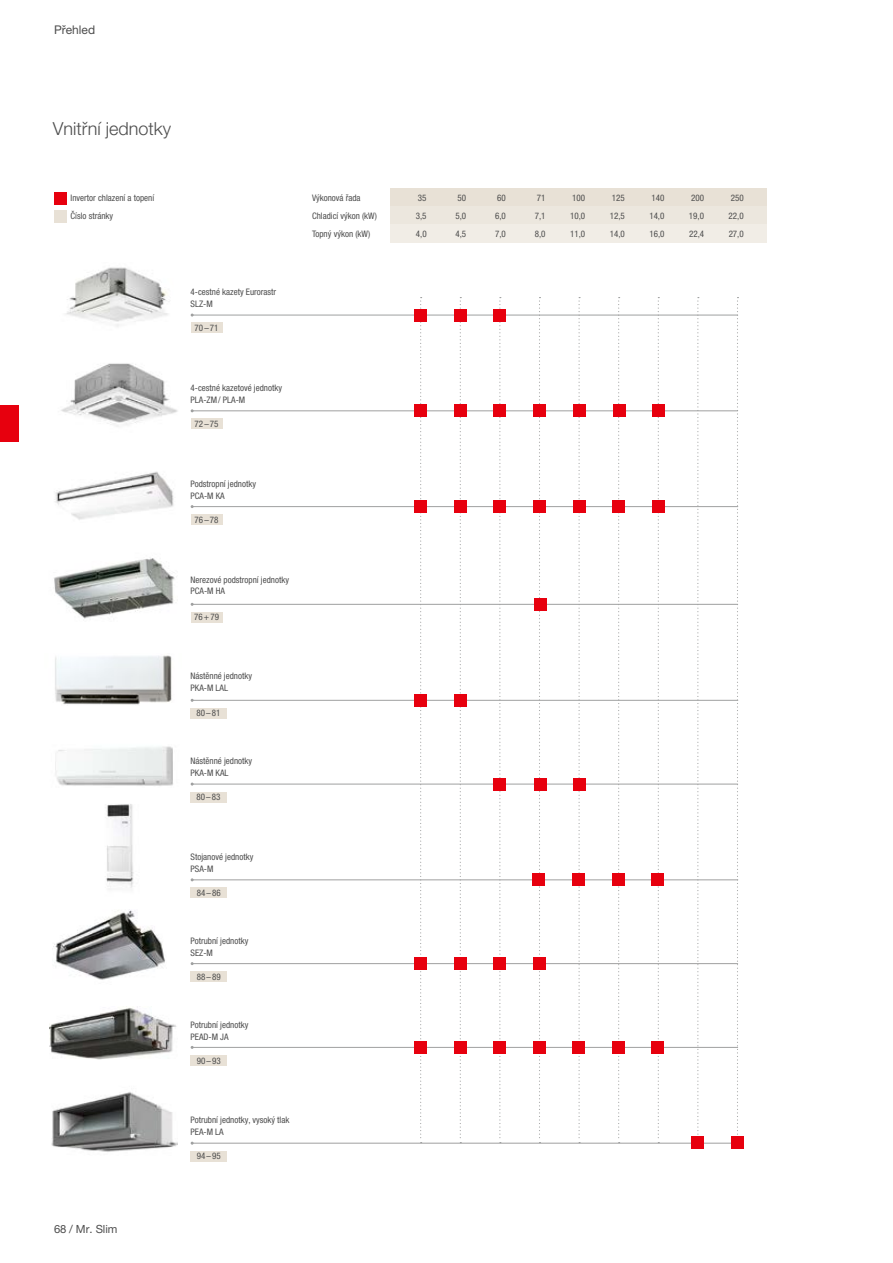
<style>
.page{position:relative;width:893px;height:1263px;background:#fff}
.page>*{position:absolute;margin:0;border:0;box-sizing:border-box;transform-origin:0 0}
.t1{font:300 18px "Helvetica Neue LT Pro";color:#4d4d4d}
.t2{font:12px "Helvetica Neue LT Pro";color:#4d4d4d}
.t3{font:11.25px "Helvetica Neue LT Pro";color:#4d4d4d}
.t4{font:condensed 9px/12px "Helvetica Neue LT Pro";color:#4d4d4d}
</style>
<div class="page">
<div style="left:0;top:405px;width:18px;height:36px;background:#e7000e"></div>
<img style="left:106px;top:804px;width:28px;height:84px">
<hr style="left:192px;top:1143px;width:546px;height:1px;background:#9fa0a0">
<img style="left:55px;top:746px;width:118px;height:40px">
<img style="left:54px;top:558px;width:138px;height:65px">
<hr style="left:192px;top:963px;width:546px;height:1px;background:#9fa0a0">
<img style="left:55px;top:471px;width:119px;height:49px">
<hr style="left:192px;top:1047px;width:546px;height:1px;background:#9fa0a0">
<svg style="left:420px;top:297px;width:2px;height:846px"></svg>
<svg style="left:460px;top:297px;width:1px;height:846px"></svg>
<svg style="left:499px;top:297px;width:2px;height:846px"></svg>
<svg style="left:539px;top:297px;width:1px;height:846px"></svg>
<svg style="left:578px;top:297px;width:2px;height:846px"></svg>
<svg style="left:618px;top:297px;width:2px;height:846px"></svg>
<svg style="left:658px;top:297px;width:1px;height:846px"></svg>
<svg style="left:697px;top:297px;width:2px;height:838px"></svg>
<svg style="left:737px;top:297px;width:1px;height:838px"></svg>
<img style="left:61px;top:363px;width:117px;height:64px">
<div style="left:691px;top:1136px;width:13px;height:13px;background:#e7000e"></div>
<div style="left:731px;top:1136px;width:13px;height:13px;background:#e7000e"></div>
<div style="left:414px;top:957px;width:13px;height:13px;background:#e7000e"></div>
<div style="left:454px;top:957px;width:12px;height:13px;background:#e7000e"></div>
<div style="left:493px;top:957px;width:13px;height:13px;background:#e7000e"></div>
<div style="left:533px;top:957px;width:12px;height:13px;background:#e7000e"></div>
<div style="left:572px;top:1041px;width:13px;height:13px;background:#e7000e"></div>
<div style="left:612px;top:1041px;width:13px;height:13px;background:#e7000e"></div>
<div style="left:651px;top:1041px;width:13px;height:13px;background:#e7000e"></div>
<div style="left:414px;top:1041px;width:13px;height:13px;background:#e7000e"></div>
<div style="left:454px;top:1041px;width:12px;height:13px;background:#e7000e"></div>
<div style="left:493px;top:1041px;width:13px;height:13px;background:#e7000e"></div>
<div style="left:533px;top:1041px;width:12px;height:13px;background:#e7000e"></div>
<hr style="left:192px;top:315px;width:546px;height:1px;background:#9fa0a0">
<div style="left:414px;top:309px;width:13px;height:12px;background:#e7000e"></div>
<div style="left:454px;top:309px;width:13px;height:12px;background:#e7000e"></div>
<div style="left:494px;top:309px;width:12px;height:12px;background:#e7000e"></div>
<hr style="left:192px;top:410px;width:546px;height:1px;background:#9fa0a0">
<div style="left:414px;top:404px;width:13px;height:13px;background:#e7000e"></div>
<div style="left:454px;top:404px;width:13px;height:13px;background:#e7000e"></div>
<div style="left:494px;top:404px;width:12px;height:13px;background:#e7000e"></div>
<img style="left:55px;top:655px;width:117px;height:50px">
<img style="left:51px;top:1092px;width:126px;height:60px">
<img style="left:53px;top:909px;width:112px;height:71px">
<div style="left:533px;top:404px;width:13px;height:13px;background:#e7000e"></div>
<div style="left:573px;top:404px;width:13px;height:13px;background:#e7000e"></div>
<div style="left:613px;top:404px;width:12px;height:13px;background:#e7000e"></div>
<div style="left:652px;top:404px;width:13px;height:13px;background:#e7000e"></div>
<img style="left:49px;top:1007px;width:128px;height:52px">
<img style="left:66px;top:267px;width:102px;height:60px">
<div style="left:391px;top:189px;width:376px;height:18px;background:#e8e1d6"></div>
<div style="left:391px;top:207px;width:376px;height:18px;background:#ece7de"></div>
<div style="left:391px;top:225px;width:376px;height:18px;background:#f1ede6"></div>
<div style="left:54px;top:210px;width:13px;height:12px;background:#e8e1d6"></div>
<div style="left:54px;top:192px;width:13px;height:13px;background:#e7000e"></div>
<hr style="left:192px;top:784px;width:546px;height:1px;background:#9fa0a0">
<div style="left:493px;top:778px;width:13px;height:13px;background:#e7000e"></div>
<div style="left:534px;top:778px;width:12px;height:13px;background:#e7000e"></div>
<div style="left:573px;top:778px;width:12px;height:13px;background:#e7000e"></div>
<hr style="left:192px;top:700px;width:546px;height:1px;background:#9fa0a0">
<div style="left:414px;top:694px;width:13px;height:13px;background:#e7000e"></div>
<div style="left:454px;top:694px;width:13px;height:13px;background:#e7000e"></div>
<hr style="left:192px;top:879px;width:546px;height:1px;background:#9fa0a0">
<div style="left:532px;top:873px;width:13px;height:13px;background:#e7000e"></div>
<div style="left:572px;top:873px;width:13px;height:13px;background:#e7000e"></div>
<div style="left:612px;top:873px;width:12px;height:13px;background:#e7000e"></div>
<div style="left:651px;top:873px;width:13px;height:13px;background:#e7000e"></div>
<hr style="left:192px;top:604px;width:546px;height:1px;background:#9fa0a0">
<div style="left:534px;top:598px;width:12px;height:13px;background:#e7000e"></div>
<hr style="left:192px;top:506px;width:546px;height:1px;background:#9fa0a0">
<div style="left:454px;top:500px;width:13px;height:13px;background:#e7000e"></div>
<div style="left:414px;top:500px;width:13px;height:13px;background:#e7000e"></div>
<div style="left:493px;top:500px;width:13px;height:13px;background:#e7000e"></div>
<div style="left:533px;top:500px;width:13px;height:13px;background:#e7000e"></div>
<div style="left:573px;top:500px;width:12px;height:13px;background:#e7000e"></div>
<div style="left:612px;top:500px;width:13px;height:13px;background:#e7000e"></div>
<div style="left:652px;top:500px;width:13px;height:13px;background:#e7000e"></div>
<div style="left:190px;top:792px;width:37px;height:10px;background:#e8e1d6"></div>
<div style="left:190px;top:708px;width:37px;height:10px;background:#e8e1d6"></div>
<div style="left:191px;top:888px;width:36px;height:10px;background:#e8e1d6"></div>
<div style="left:191px;top:1151px;width:36px;height:10px;background:#e8e1d6"></div>
<div style="left:191px;top:612px;width:32px;height:10px;background:#e8e1d6"></div>
<div style="left:191px;top:323px;width:32px;height:10px;background:#e8e1d6"></div>
<div style="left:191px;top:419px;width:32px;height:10px;background:#e8e1d6"></div>
<div style="left:191px;top:514px;width:32px;height:11px;background:#e8e1d6"></div>
<div style="left:191px;top:971px;width:36px;height:10px;background:#e8e1d6"></div>
<div style="left:191px;top:1055px;width:36px;height:10px;background:#e8e1d6"></div>
<h2 class="t2" style="left:54px;top:23px;width:43px">Přehled</h2>
<h1 class="t1" style="left:53px;top:118px;width:120px">Vnitřní jednotky</h1>
<p class="t4" style="left:71px;top:189px;width:85px;line-height:18px">Invertor chlazení a topení<br>Číslo stránky</p>
<p class="t4" style="left:191px;top:286px;width:87px">4-cestné kazety Eurorastr<br>SLZ-M</p>
<p class="t4" style="left:195px;top:322px;width:26px">70–71</p>
<p class="t4" style="left:191px;top:382px;width:93px">4-cestné kazetové jednotky<br>PLA-ZM / PLA-M</p>
<p class="t4" style="left:195px;top:418px;width:26px">72–75</p>
<p class="t4" style="left:191px;top:477px;width:67px">Podstropní jednotky<br>PCA-M KA</p>
<p class="t4" style="left:195px;top:513px;width:26px">76–78</p>
<p class="t4" style="left:191px;top:573px;width:100px">Nerezové podstropní jednotky<br>PCA-M HA</p>
<p class="t4" style="left:194px;top:611px;width:26px">76+79</p>
<p class="t4" style="left:191px;top:669px;width:63px">Nástěnné jednotky<br>PKA-M LAL</p>
<p class="t4" style="left:197px;top:707px;width:26px">80–81</p>
<p class="t4" style="left:191px;top:755px;width:63px">Nástěnné jednotky<br>PKA-M KAL</p>
<p class="t4" style="left:197px;top:791px;width:26px">80–83</p>
<p class="t4" style="left:191px;top:851px;width:64px">Stojanové jednotky<br>PSA-M</p>
<p class="t4" style="left:197px;top:887px;width:26px">84–86</p>
<p class="t4" style="left:191px;top:934px;width:59px">Potrubní jednotky<br>SEZ-M</p>
<p class="t4" style="left:197px;top:970px;width:26px">88–89</p>
<p class="t4" style="left:191px;top:1018px;width:59px">Potrubní jednotky<br>PEAD-M JA</p>
<p class="t4" style="left:197px;top:1054px;width:26px">90–93</p>
<p class="t4" style="left:191px;top:1114px;width:100px">Potrubní jednotky, vysoký tlak<br>PEA-M LA</p>
<p class="t4" style="left:197px;top:1150px;width:26px">94–95</p>
<p class="t4" style="left:312px;top:189px;width:66px;line-height:18px">Výkonová řada<br>Chladicí výkon (kW)<br>Topný výkon (kW)</p>
<p class="t3" style="left:54px;top:1222px;width:65px">68 / Mr. Slim</p>
<p class="t4" style="left:418px;top:192px;width:10px">35</p>
<p class="t4" style="left:458px;top:192px;width:10px">50</p>
<p class="t4" style="left:497px;top:192px;width:10px">60</p>
<p class="t4" style="left:537px;top:192px;width:10px">71</p>
<p class="t4" style="left:572px;top:192px;width:14px">100</p>
<p class="t4" style="left:612px;top:192px;width:14px">125</p>
<p class="t4" style="left:651px;top:192px;width:14px">140</p>
<p class="t4" style="left:691px;top:192px;width:14px">200</p>
<p class="t4" style="left:731px;top:192px;width:14px">250</p>
<p class="t4" style="left:416px;top:210px;width:12px">3,5</p>
<p class="t4" style="left:455px;top:210px;width:12px">5,0</p>
<p class="t4" style="left:495px;top:210px;width:12px">6,0</p>
<p class="t4" style="left:535px;top:210px;width:12px">7,1</p>
<p class="t4" style="left:570px;top:210px;width:17px">10,0</p>
<p class="t4" style="left:610px;top:210px;width:17px">12,5</p>
<p class="t4" style="left:649px;top:210px;width:17px">14,0</p>
<p class="t4" style="left:689px;top:210px;width:17px">19,0</p>
<p class="t4" style="left:729px;top:210px;width:17px">22,0</p>
<p class="t4" style="left:416px;top:228px;width:12px">4,0</p>
<p class="t4" style="left:455px;top:228px;width:12px">4,5</p>
<p class="t4" style="left:495px;top:228px;width:12px">7,0</p>
<p class="t4" style="left:535px;top:228px;width:12px">8,0</p>
<p class="t4" style="left:570px;top:228px;width:17px">11,0</p>
<p class="t4" style="left:610px;top:228px;width:17px">14,0</p>
<p class="t4" style="left:649px;top:228px;width:17px">16,0</p>
<p class="t4" style="left:689px;top:228px;width:17px">22,4</p>
<p class="t4" style="left:729px;top:228px;width:17px">27,0</p>
</div>
